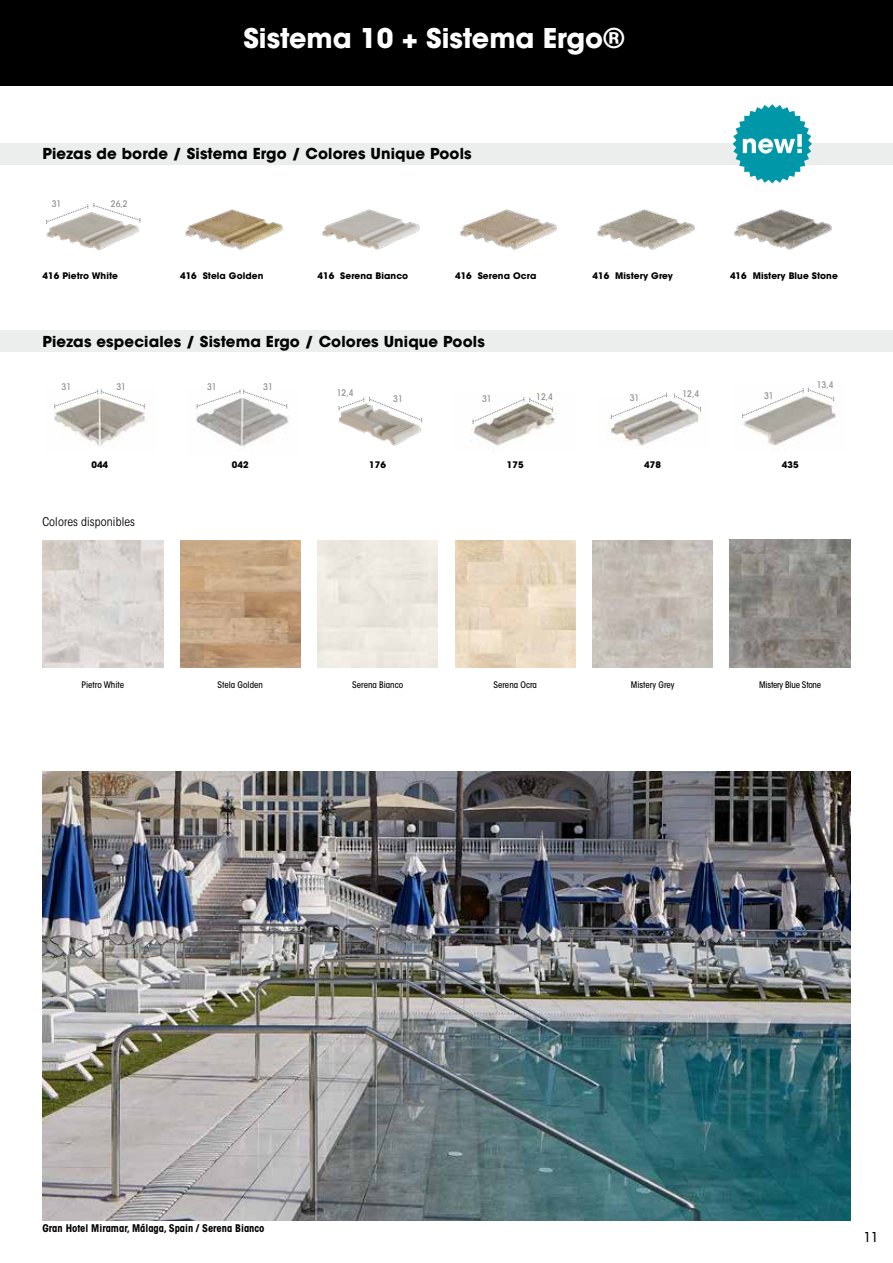
<style>
.page{position:relative;width:893px;height:1263px;background:#fff}
.page>*{position:absolute;margin:0;border:0;box-sizing:border-box;transform-origin:0 0}
.t1{font:700 27px "ITC Avant Garde Std";color:#fff}
.t2{font:700 15px "ITC Avant Garde Std";letter-spacing:.01em;color:#000}
.t3{font:500 condensed 13.5px "ITC Avant Garde Std";color:#000}
.t4{font:condensed 12px "ITC Avant Garde Std";letter-spacing:.01em;color:#000}
.t5{font:700 condensed 10.5px "ITC Avant Garde Std";color:#000}
.t6{font:700 9px "ITC Avant Garde Std";letter-spacing:.01em;color:#000}
.t7{font:500 condensed 9px "ITC Avant Garde Std";color:#000}
.t8{font:500 condensed 9px "ITC Avant Garde Std";color:#87888a}
.t9{font:500 condensed 9px "ITC Avant Garde Std";letter-spacing:-.025em;color:#000}
</style>
<div class="page">
<img style="left:46px;top:224px;width:94px;height:26px">
<img style="left:185px;top:209px;width:98px;height:41px">
<img style="left:322px;top:209px;width:98px;height:41px">
<img style="left:460px;top:209px;width:97px;height:41px">
<img style="left:597px;top:209px;width:98px;height:41px">
<img style="left:734px;top:209px;width:98px;height:41px">
<img style="left:43px;top:772px;width:807px;height:448px">
<img style="left:54px;top:408px;width:93px;height:38px">
<img style="left:195px;top:404px;width:94px;height:42px">
<img style="left:339px;top:418px;width:84px;height:28px">
<img style="left:471px;top:412px;width:86px;height:34px">
<img style="left:609px;top:400px;width:93px;height:46px">
<img style="left:744px;top:387px;width:92px;height:59px">
<img style="left:43px;top:540px;width:120px;height:128px">
<img style="left:180px;top:540px;width:120px;height:128px">
<img style="left:455px;top:540px;width:120px;height:128px">
<img style="left:592px;top:540px;width:121px;height:128px">
<img style="left:730px;top:539px;width:120px;height:128px">
<svg style="left:46px;top:203px;width:95px;height:21px"></svg>
<svg style="left:54px;top:389px;width:91px;height:19px"></svg>
<svg style="left:197px;top:389px;width:90px;height:19px"></svg>
<svg style="left:742px;top:388px;width:92px;height:30px"></svg>
<svg style="left:674px;top:394px;width:27px;height:17px"></svg>
<svg style="left:611px;top:393px;width:56px;height:26px"></svg>
<svg style="left:472px;top:397px;width:81px;height:27px"></svg>
<svg style="left:338px;top:397px;width:84px;height:25px"></svg>
<div style="left:0;top:0;width:893px;height:85px;background:#000"></div>
<div style="left:0;top:330px;width:893px;height:21px;background:#eceded"></div>
<div style="left:0;top:144px;width:893px;height:21px;background:#eceded"></div>
<svg style="left:733px;top:104px;width:79px;height:80px"></svg>
<h1 class="t1" style="left:243px;top:21px;width:383px">Sistema 10 + Sistema Ergo®</h1>
<h2 class="t2" style="left:43px;top:144px;width:431px">Piezas de borde / Sistema Ergo / Colores Unique Pools</h2>
<p class="t8" style="left:52px;top:198px;width:11px">31</p>
<p class="t8" style="left:111px;top:198px;width:18px">26,2</p>
<p class="t6" style="left:43px;top:270px;width:77px">416 Pietro White</p>
<p class="t6" style="left:180px;top:270px;width:85px">416 Stela Golden</p>
<p class="t6" style="left:317px;top:270px;width:92px">416 Serena Bianco</p>
<p class="t6" style="left:455px;top:270px;width:83px">416 Serena Ocra</p>
<p class="t6" style="left:592px;top:270px;width:82px">416 Mistery Grey</p>
<p class="t6" style="left:730px;top:270px;width:109px">416 Mistery Blue Stone</p>
<h2 class="t2" style="left:43px;top:331px;width:444px">Piezas especiales / Sistema Ergo / Colores Unique Pools</h2>
<p class="t8" style="left:62px;top:382px;width:11px">31</p>
<p class="t8" style="left:117px;top:382px;width:11px">31</p>
<p class="t8" style="left:207px;top:382px;width:11px">31</p>
<p class="t8" style="left:263px;top:382px;width:11px">31</p>
<p class="t8" style="left:337px;top:387px;width:18px">12,4</p>
<p class="t8" style="left:393px;top:394px;width:11px">31</p>
<p class="t8" style="left:482px;top:394px;width:11px">31</p>
<p class="t8" style="left:536px;top:391px;width:18px">12,4</p>
<p class="t8" style="left:682px;top:388px;width:18px">12,4</p>
<p class="t8" style="left:630px;top:392px;width:11px">31</p>
<p class="t8" style="left:764px;top:390px;width:11px">31</p>
<p class="t8" style="left:817px;top:379px;width:18px">13,4</p>
<p class="t6" style="left:91px;top:458px;width:18px">044</p>
<p class="t6" style="left:232px;top:458px;width:18px">042</p>
<p class="t6" style="left:369px;top:458px;width:18px">176</p>
<p class="t6" style="left:507px;top:458px;width:18px">175</p>
<p class="t6" style="left:644px;top:458px;width:18px">478</p>
<p class="t6" style="left:782px;top:458px;width:18px">435</p>
<h3 class="t4" style="left:43px;top:515px;width:94px">Colores disponibles</h3>
<p class="t7" style="left:81px;top:679px;width:44px">Pietro White</p>
<p class="t7" style="left:218px;top:679px;width:47px">Stela Golden</p>
<p class="t7" style="left:352px;top:679px;width:53px">Serena Bianco</p>
<p class="t7" style="left:493px;top:679px;width:45px">Serena Ocra</p>
<p class="t7" style="left:631px;top:679px;width:45px">Mistery Grey</p>
<p class="t9" style="left:759px;top:679px;width:63px">Mistery Blue Stone</p>
<p class="t5" style="left:43px;top:1222px;width:223px">Gran Hotel Miramar, Málaga, Spain / Serena Bianco</p>
<h3 class="t3" style="left:864px;top:1228px;width:16px">11</h3>
</div>
